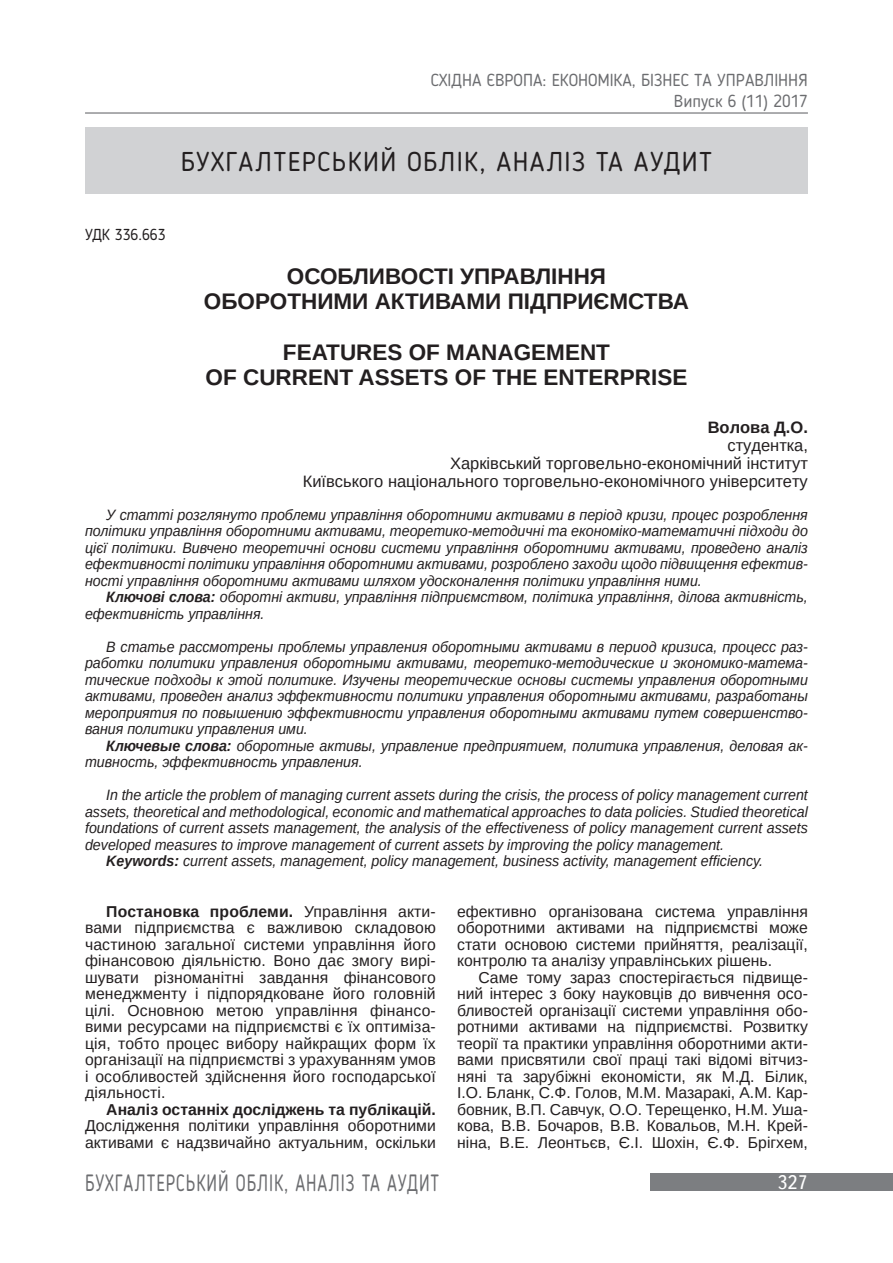
<style>
.page{position:relative;width:893px;height:1263px;background:#fff}
.page>*{position:absolute;margin:0;border:0;box-sizing:border-box;transform-origin:0 0}
.t1{font:27px "Blogger Sans";letter-spacing:.05em;color:#231f20}
.t2{font:23.4px "Blogger Sans";letter-spacing:.05em;color:#6c6d70;scale:.77 1}
.t3{font:700 22.5px/25.5px "Arimo";color:#231f20;text-align:center}
.t4{font:19.5px "Ukrainian Text";color:#fff}
.t5{font:17.25px/20.7px "Blogger Sans";color:#6c6d70;text-align:right}
.t6{font:16.5px/18px "Arimo";color:#231f20;text-align:right}
.t7{font:700 16.5px "Arimo";color:#231f20}
.t8{font:15.75px/16.5px "Arimo";color:#231f20;text-align:justify}
.t9{font:700 15.75px "Arimo";color:#231f20}
.t10{font:15.75px "Blogger Sans";color:#231f20}
.t11{font:italic 15px/16.5px "Arimo";color:#231f20;text-align:justify;scale:.95 1}
.s1{font-weight:700}
</style>
<div class="page">
<hr style="left:85px;top:112px;width:723px;height:2px;background:#6c6d70">
<div style="left:651px;top:1173px;width:242px;height:18px;background:#7c7e81"></div>
<div style="left:85px;top:128px;width:723px;height:66px;background:#d1d2d4"></div>
<p class="t5" style="left:431px;top:69px;width:379px">Східна Європа: економіка, бізнес та управління<br>Випуск 6 (11) 2017</p>
<h1 class="t1" style="left:181px;top:145px;width:533px">Бухгалтерський облік, аналіз та аудит</h1>
<p class="t10" style="left:85px;top:225px;width:82px">УДК 336.663</p>
<h3 class="t3" style="left:204px;top:264px;width:487px">ОСОБЛИВОСТІ УПРАВЛІННЯ<br>ОБОРОТНИМИ АКТИВАМИ ПІДПРИЄМСТВА</h3>
<h3 class="t3" style="left:206px;top:340px;width:483px">FEATURES OF MANAGEMENT<br>OF CURRENT ASSETS OF THE ENTERPRISE</h3>
<p class="t7" style="left:708px;top:415px;width:102px">Волова Д.О.</p>
<p class="t6" style="left:303px;top:436px;width:507px">студентка,<br>Харківський торговельно-економічний інститут<br>Київського національного торговельно-економічного університету</p>
<p class="t11" style="left:85px;top:506px;width:762px;text-indent:21px">У статті розглянуто проблеми управління оборотними активами в період кризи, процес розроблення політики управління оборотними активами, теоретико-методичні та економіко-математичні підходи до цієї політики. Вивчено теоретичні основи системи управління оборотними активами, проведено аналіз ефективності політики управління оборотними активами, розроблено заходи щодо підвищення ефектив&shy;ності управління оборотними активами шляхом удосконалення політики управління ними.</p>
<p class="t11" style="left:85px;top:588px;width:762px;text-indent:21px"><span class="s1">Ключові слова:</span> оборотні активи, управління підприємством, політика управління, ділова активність, ефективність управління.</p>
<p class="t11" style="left:85px;top:638px;width:762px;text-indent:21px">В статье рассмотрены проблемы управления оборотными активами в период кризиса, процесс раз&shy;работки политики управления оборотными активами, теоретико-методические и экономико-матема&shy;тические подходы к этой политике. Изучены теоретические основы системы управления оборотными активами, проведен анализ эффективности политики управления оборотными активами, разработаны мероприятия по повышению эффективности управления оборотными активами путем совершенство&shy;вания политики управления ими.</p>
<p class="t11" style="left:85px;top:737px;width:762px;text-indent:21px"><span class="s1">Ключевые слова:</span> оборотные активы, управление предприятием, политика управления, деловая ак&shy;тивность, эффективность управления.</p>
<p class="t11" style="left:106px;top:786px;width:740px">In the article the problem of managing current assets during the crisis, the process of policy management current</p>
<p class="t11" style="left:85px;top:803px;width:762px">assets, theoretical and methodological, economic and mathematical approaches to data policies. Studied theoretical</p>
<p class="t11" style="left:85px;top:819px;width:762px">foundations of current assets management, the analysis of the effectiveness of policy management current assets</p>
<p class="t11" style="left:85px;top:836px;width:674px">developed measures to improve management of current assets by improving the policy management.</p>
<p class="t11" style="left:106px;top:852px;width:693px"><span class="s1">Keywords:</span> current assets, management, policy management, business activity, management efficiency.</p>
<p class="t8" style="left:85px;top:903px;width:352px;text-indent:21px"><span class="s1">Постановка проблеми.</span> Управління акти&shy;вами підприємства є важливою складовою частиною загальної системи управління його фінансовою діяльністю. Воно дає змогу вирі&shy;шувати різноманітні завдання фінансового менеджменту і підпорядковане його головній цілі. Основною метою управління фінансо&shy;вими ресурсами на підприємстві є їх оптиміза&shy;ція, тобто процес вибору найкращих форм їх організації на підприємстві з урахуванням умов і особливостей здійснення його господарської діяльності.</p>
<p class="t9" style="left:106px;top:1098px;width:331px">Аналіз останніх досліджень та публікацій.</p>
<p class="t8" style="left:85px;top:1117px;width:352px">Дослідження політики управління оборотними активами є надзвичайно актуальним, оскільки</p>
<p class="t8" style="left:457px;top:903px;width:352px">ефективно організована система управління оборотними активами на підприємстві може стати основою системи прийняття, реалізації, контролю та аналізу управлінських рішень.</p>
<p class="t8" style="left:457px;top:969px;width:352px;text-indent:21px">Саме тому зараз спостерігається підвище&shy;ний інтерес з боку науковців до вивчення осо&shy;бливостей організації системи управління обо&shy;ротними активами на підприємстві. Розвитку теорії та практики управління оборотними акти&shy;вами присвятили свої праці такі відомі вітчиз&shy;няні та зарубіжні економісти, як М.Д. Білик, І .О. Бланк, С.Ф. Голов, М.М. Мазаракі, А.М. Кар&shy;бовник, В.П. Савчук, О.О. Терещенко, Н .М. Уша&shy;кова, В.В. Бочаров, В.В. Ковальов, М.Н . Крей&shy;ніна, В.Е. Леонтьєв, Є.І . Шохін, Є.Ф. Брігхем,</p>
<h2 class="t2" style="left:85px;top:1168px;width:462px">Бухгалтерський облік, аналіз та аудит</h2>
<h3 class="t4" style="left:777px;top:1172px;width:32px">327</h3>
</div>
